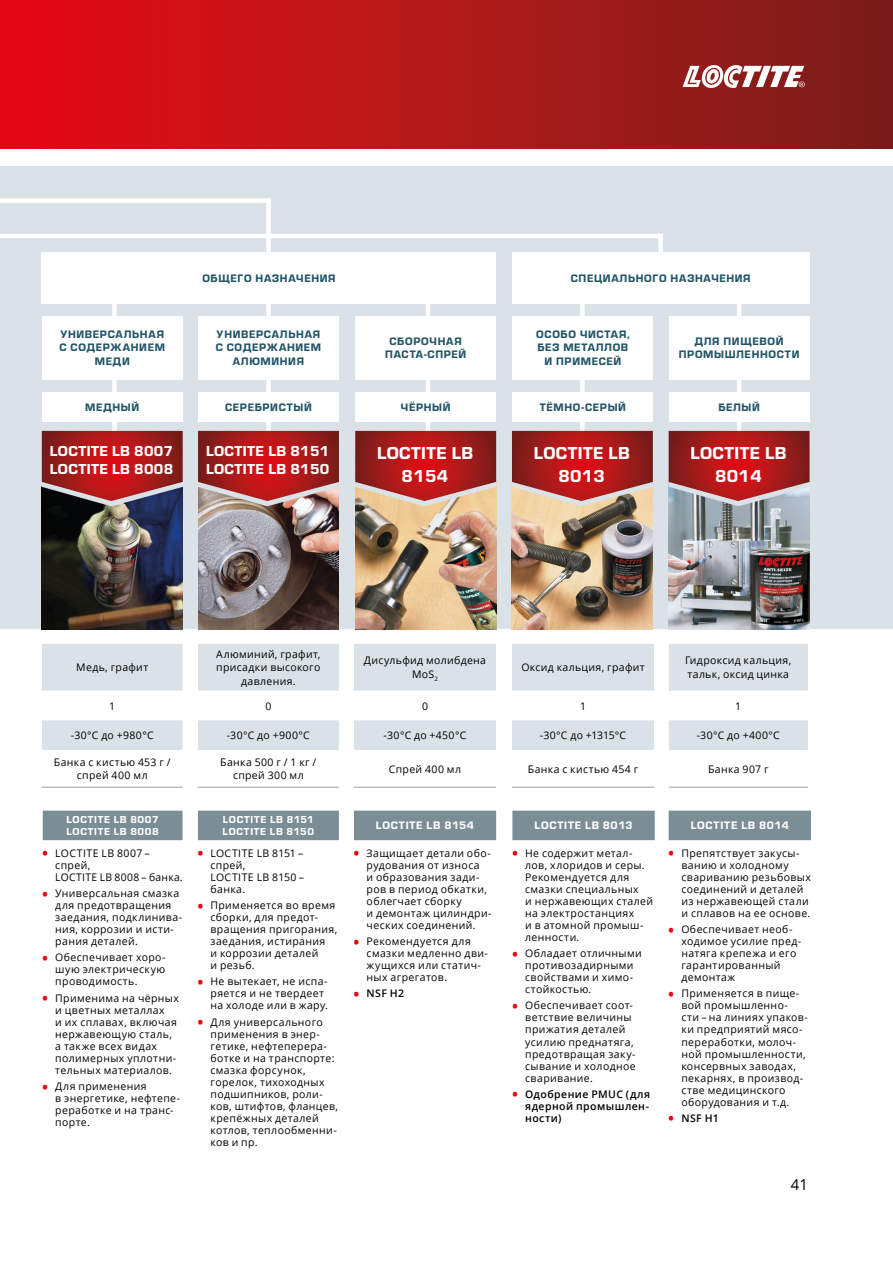
<style>
.page{position:relative;width:893px;height:1263px;background:#fff}
.page>*{position:absolute;margin:0;border:0;box-sizing:border-box;transform-origin:0 0}
.t1{font:18px/22.5px "Eurostile Hea";letter-spacing:.02em;color:#fff;text-align:center}
.t2{font:15px/18px "Eurostile Hea";letter-spacing:.02em;color:#fff}
.t3{font:15px "Open Sans";color:#000}
.t4{font:11.25px/13.5px "Eurostile Hea";letter-spacing:.06em;color:#235568;text-align:center}
.t5{font:11.25px "Eurostile Hea";letter-spacing:.07em;color:#fff}
.t6{font:10.5px/12px "Open Sans";letter-spacing:.035em;color:#000}
.t7{font:600 10.5px/12px "Open Sans";letter-spacing:.04em;color:#000;text-align:justify}
.t8{font:10.5px/12.6px "Eurostile Hea";letter-spacing:.07em;color:#fff}
.s1{font-weight:800;font-size:13.5px;color:#e30613}
</style>
<div class="page">
<div style="left:0;top:0;width:893px;height:149px;background:linear-gradient(to right,#e80c15,#79211b)"></div>
<svg style="left:682px;top:65px;width:123px;height:23px"></svg>
<div style="left:0;top:167px;width:893px;height:462px;background:#dae2e7"></div>
<div style="left:0;top:198px;width:271px;height:5px;background:#fff"></div>
<div style="left:266px;top:198px;width:5px;height:259px;background:#fff"></div>
<div style="left:658px;top:234px;width:5px;height:32px;background:#fff"></div>
<hr style="left:426px;top:295px;width:4px;height:162px;background:#fff">
<div style="left:580px;top:295px;width:5px;height:162px;background:#fff"></div>
<hr style="left:737px;top:295px;width:4px;height:162px;background:#fff">
<div style="left:112px;top:292px;width:5px;height:165px;background:#fff"></div>
<hr style="left:0;top:234px;width:661px;height:4px;background:#fff">
<div style="left:512px;top:252px;width:298px;height:51px;background:#fff"></div>
<div style="left:42px;top:252px;width:454px;height:51px;background:#fff"></div>
<div style="left:42px;top:393px;width:141px;height:29px;background:#fff"></div>
<div style="left:42px;top:316px;width:141px;height:64px;background:#fff"></div>
<div style="left:198px;top:393px;width:141px;height:29px;background:#fff"></div>
<div style="left:198px;top:316px;width:141px;height:64px;background:#fff"></div>
<div style="left:355px;top:393px;width:141px;height:29px;background:#fff"></div>
<div style="left:355px;top:316px;width:141px;height:64px;background:#fff"></div>
<div style="left:512px;top:393px;width:141px;height:29px;background:#fff"></div>
<div style="left:512px;top:316px;width:141px;height:64px;background:#fff"></div>
<div style="left:669px;top:393px;width:141px;height:29px;background:#fff"></div>
<div style="left:669px;top:316px;width:141px;height:64px;background:#fff"></div>
<svg style="left:669px;top:644px;width:139px;height:106px;fill:#dae2e7"></svg>
<svg style="left:42px;top:644px;width:612px;height:106px;fill:#dae2e7"></svg>
<hr style="left:42px;top:787px;width:141px;height:1px;background:#9d9d9c">
<hr style="left:198px;top:787px;width:141px;height:1px;background:#9d9d9c">
<hr style="left:354px;top:787px;width:142px;height:1px;background:#9d9d9c">
<hr style="left:512px;top:787px;width:142px;height:1px;background:#9d9d9c">
<hr style="left:669px;top:787px;width:139px;height:1px;background:#9d9d9c">
<img style="left:512px;top:505px;width:141px;height:124px">
<img style="left:355px;top:505px;width:141px;height:124px">
<img style="left:198px;top:505px;width:141px;height:124px">
<img style="left:42px;top:505px;width:141px;height:124px">
<svg style="left:355px;top:501px;width:141px;height:4px"></svg>
<svg style="left:355px;top:431px;width:141px;height:70px;background:#b0322f"></svg>
<svg style="left:512px;top:501px;width:141px;height:4px"></svg>
<svg style="left:512px;top:431px;width:141px;height:70px;background:#af312f"></svg>
<img style="left:669px;top:431px;width:141px;height:198px">
<svg style="left:198px;top:501px;width:141px;height:4px"></svg>
<svg style="left:198px;top:431px;width:141px;height:70px;background:#ac2e2e"></svg>
<svg style="left:42px;top:501px;width:141px;height:4px"></svg>
<svg style="left:42px;top:431px;width:141px;height:70px;background:#a02528"></svg>
<svg style="left:42px;top:811px;width:769px;height:30px;background:#8898a0"></svg>
<p class="t4" style="left:202px;top:271px;width:135px">ОБЩЕГО НАЗНАЧЕНИЯ</p>
<p class="t4" style="left:571px;top:271px;width:181px">СПЕЦИАЛЬНОГО НАЗНАЧЕНИЯ</p>
<p class="t4" style="left:59px;top:328px;width:107px">УНИВЕРСАЛЬНАЯ<br>С СОДЕРЖАНИЕМ<br>МЕДИ</p>
<p class="t4" style="left:216px;top:328px;width:107px">УНИВЕРСАЛЬНАЯ<br>С СОДЕРЖАНИЕМ<br>АЛЮМИНИЯ</p>
<p class="t4" style="left:385px;top:334px;width:83px">СБОРОЧНАЯ<br>ПАСТА-СПРЕЙ</p>
<p class="t4" style="left:536px;top:328px;width:95px">ОСОБО ЧИСТАЯ,<br>БЕЗ МЕТАЛЛОВ<br>И ПРИМЕСЕЙ</p>
<p class="t4" style="left:679px;top:334px;width:122px">ДЛЯ ПИЩЕВОЙ<br>ПРОМЫШЛЕННОСТИ</p>
<p class="t4" style="left:85px;top:401px;width:55px">МЕДНЫЙ</p>
<p class="t4" style="left:225px;top:401px;width:88px">СЕРЕБРИСТЫЙ</p>
<p class="t4" style="left:401px;top:401px;width:51px">ЧЁРНЫЙ</p>
<p class="t4" style="left:540px;top:401px;width:88px">ТЁМНО-СЕРЫЙ</p>
<p class="t4" style="left:718px;top:401px;width:43px">БЕЛЫЙ</p>
<h2 class="t2" style="left:50px;top:442px;width:125px">LOCTITE LB 8007<br>LOCTITE LB 8008</h2>
<h2 class="t2" style="left:206px;top:442px;width:125px">LOCTITE LB 8151<br>LOCTITE LB 8150</h2>
<h1 class="t1" style="left:377px;top:442px;width:97px">LOCTITE LB<br>8154</h1>
<h1 class="t1" style="left:534px;top:442px;width:97px">LOCTITE LB<br>8013</h1>
<h1 class="t1" style="left:690px;top:442px;width:97px">LOCTITE LB<br>8014</h1>
<p class="t6" style="left:76px;top:661px;width:74px">Медь, графит</p>
<p class="t6" style="left:216px;top:647px;width:106px;line-height:13.5px;text-align:center">Алюминий, графит, присадки высокого давления.</p>
<p class="t6" style="left:364px;top:654px;width:124px;line-height:13.5px;text-align:center">Дисульфид молибдена<br>MoS<sub>2</sub></p>
<p class="t6" style="left:521px;top:661px;width:125px">Оксид кальция, графит</p>
<p class="t6" style="left:685px;top:654px;width:107px;line-height:13.5px">Гидроксид кальция, тальк, оксид цинка</p>
<p class="t6" style="left:109px;top:699px;width:8px">1</p>
<p class="t6" style="left:265px;top:699px;width:8px">0</p>
<p class="t6" style="left:422px;top:699px;width:8px">0</p>
<p class="t6" style="left:580px;top:699px;width:8px">1</p>
<p class="t6" style="left:735px;top:699px;width:8px">1</p>
<p class="t6" style="left:71px;top:729px;width:84px">-30°С до +980°С</p>
<p class="t6" style="left:227px;top:729px;width:85px">-30°С до +900°С</p>
<p class="t6" style="left:384px;top:729px;width:84px">-30°С до +450°С</p>
<p class="t6" style="left:540px;top:729px;width:88px">-30°С до +1315°С</p>
<p class="t6" style="left:697px;top:729px;width:85px">-30°С до +400°С</p>
<p class="t6" style="left:54px;top:755px;width:118px;line-height:13.5px;text-align:center">Банка с кистью 453 г / спрей 400 мл</p>
<p class="t6" style="left:220px;top:755px;width:98px;line-height:13.5px;text-align:center">Банка 500 г / 1 кг / спрей 300 мл</p>
<p class="t6" style="left:389px;top:762px;width:74px">Спрей 400 мл</p>
<p class="t6" style="left:528px;top:762px;width:112px">Банка с кистью 454 г</p>
<p class="t6" style="left:708px;top:762px;width:62px">Банка 907 г</p>
<p class="t8" style="left:66px;top:813px;width:94px">LOCTITE LB 8007<br>LOCTITE LB 8008</p>
<p class="t8" style="left:222px;top:813px;width:93px">LOCTITE LB 8151<br>LOCTITE LB 8150</p>
<p class="t5" style="left:376px;top:819px;width:100px">LOCTITE LB 8154</p>
<p class="t5" style="left:534px;top:819px;width:100px">LOCTITE LB 8013</p>
<p class="t5" style="left:691px;top:819px;width:100px">LOCTITE LB 8014</p>
<p class="t6" style="left:55px;top:847px;width:129px;text-indent:-13px"><span class="s1">•</span> LOCTITE LB 8007 – спрей,<br>LOCTITE LB 8008 – банка.</p>
<p class="t6" style="left:55px;top:887px;width:128px;text-indent:-13px"><span class="s1">•</span> Универсальная смазка для предотвращения заедания, подклинива&shy;ния, коррозии и исти&shy;рания деталей.</p>
<p class="t6" style="left:55px;top:951px;width:112px;text-align:justify;text-indent:-13px"><span class="s1">•</span> Обеспечивает хоро&shy;шую электрическую проводимость.</p>
<p class="t6" style="left:55px;top:992px;width:125px;text-indent:-13px"><span class="s1">•</span> Применима на чёрных и цветных металлах<br>и их сплавах, включая нержавеющую сталь, а также всех видах полимерных уплотни&shy;тельных материалов.</p>
<p class="t6" style="left:55px;top:1080px;width:126px;text-indent:-13px"><span class="s1">•</span> Для применения<br>в энергетике, нефтепе&shy;реработке и на транс&shy;порте.</p>
<p class="t6" style="left:367px;top:847px;width:127px;text-indent:-13px"><span class="s1">•</span> Защищает детали обо&shy;рудования от износа<br>и образования зади&shy;ров в период обкатки, облегчает сборку<br>и демонтаж цилиндри&shy;ческих соединений.</p>
<p class="t6" style="left:367px;top:935px;width:123px;text-indent:-13px"><span class="s1">•</span> Рекомендуется для смазки медленно дви&shy;жущихся или статич&shy;ных агрегатов.</p>
<p class="t7" style="left:354px;top:987px;width:52px"><span class="s1">•</span> NSF H2</p>
<p class="t6" style="left:210px;top:847px;width:95px;text-indent:-13px"><span class="s1">•</span> LOCTITE LB 8151 – спрей,<br>LOCTITE LB 8150 – банка.</p>
<p class="t6" style="left:210px;top:899px;width:128px;text-indent:-13px"><span class="s1">•</span> Применяется во время сборки, для предот&shy;вращения пригорания, заедания, истирания<br>и коррозии деталей<br>и резьб.</p>
<p class="t6" style="left:210px;top:975px;width:119px;text-indent:-13px"><span class="s1">•</span> Не вытекает, не испа&shy;ряется и не твердеет на холоде или в жару.</p>
<p class="t6" style="left:210px;top:1016px;width:129px;text-indent:-13px"><span class="s1">•</span> Для универсального применения в энер&shy;гетике, нефтеперера&shy;ботке и на транспорте: смазка форсунок, горелок, тихоходных подшипников, роли&shy;ков, штифтов, фланцев, крепёжных деталей котлов, теплообменни&shy;ков и пр.</p>
<p class="t6" style="left:525px;top:847px;width:129px;text-indent:-13px"><span class="s1">•</span> Не содержит метал&shy;лов, хлоридов и серы.<br>Рекомендуется для смазки специальных<br>и нержавеющих сталей на электростанциях<br>и в атомной промыш&shy;ленности.</p>
<p class="t6" style="left:525px;top:947px;width:118px;text-indent:-13px"><span class="s1">•</span> Обладает отличными противозадирными свойствами и химо&shy;стойкостью.</p>
<p class="t6" style="left:525px;top:999px;width:112px;text-indent:-13px"><span class="s1">•</span> Обеспечивает соот&shy;ветствие величины прижатия деталей усилию преднатяга, предотвращая заку&shy;сывание и холодное сваривание.</p>
<p class="t7" style="left:525px;top:1088px;width:127px;text-indent:-13px"><span class="s1">•</span> Одобрение PMUC (для ядерной промышлен&shy;ности)</p>
<p class="t6" style="left:681px;top:847px;width:131px;text-indent:-13px"><span class="s1">•</span> Препятствует закусы&shy;ванию и холодному свариванию резьбовых соединений и деталей из нержавеющей стали и сплавов на ее основе.</p>
<p class="t6" style="left:681px;top:923px;width:121px;text-indent:-13px"><span class="s1">•</span> Обеспечивает необ&shy;ходимое усилие пред&shy;натяга крепежа и его гарантированный демонтаж</p>
<p class="t6" style="left:681px;top:987px;width:128px;text-indent:-13px"><span class="s1">•</span> Применяется в пище&shy;вой промышленно&shy;сти – на линиях упаков&shy;ки предприятий мясо&shy;переработки, молоч&shy;ной промышленности, консервных заводах, пекарнях, в производ&shy;стве медицинского оборудования и т.д.</p>
<p class="t7" style="left:669px;top:1112px;width:52px"><span class="s1">•</span> NSF H1</p>
<h2 class="t3" style="left:791px;top:1175px;width:19px">41</h2>
</div>
